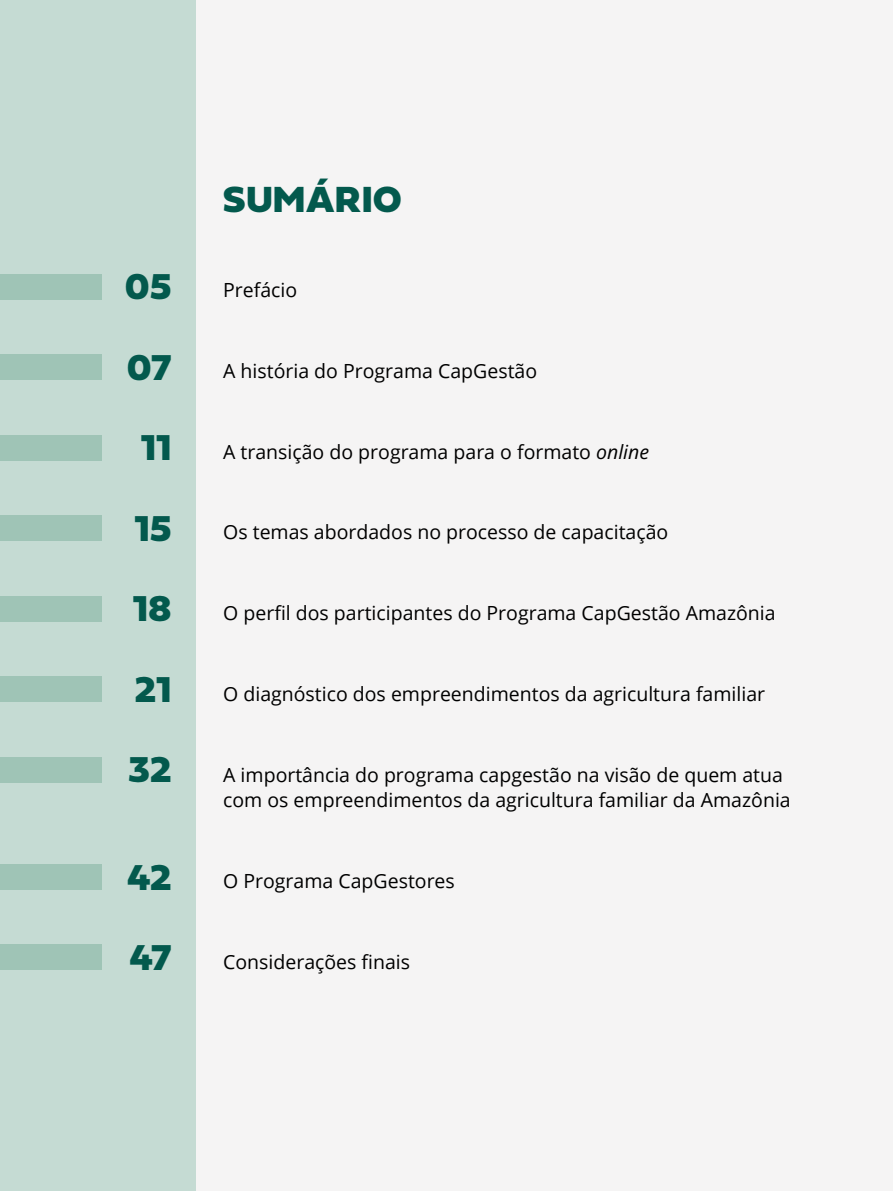
<style>
.page{position:relative;width:893px;height:1191px;background:#f5f4f4}
.page>*{position:absolute;margin:0;border:0;box-sizing:border-box;transform-origin:0 0}
.t1{font:900 37.95px "Fieldwork Geo";letter-spacing:.02em;color:#03594d}
.t2{font:900 37.5px/80.4px "Fieldwork Geo";letter-spacing:.02em;color:#03594d;text-align:center}
.t3{font:19.5px/25.5px "Open Sans";color:#000}
.s1{font-style:italic}
</style>
<div class="page">
<div style="left:0;top:0;width:196px;height:1191px;background:#c5dbd3"></div>
<div style="left:0;top:274px;width:102px;height:25px;background:#9fc4b6"></div>
<div style="left:0;top:354px;width:102px;height:26px;background:#9fc4b6"></div>
<div style="left:0;top:434px;width:102px;height:26px;background:#9fc4b6"></div>
<div style="left:0;top:515px;width:102px;height:26px;background:#9fc4b6"></div>
<div style="left:0;top:596px;width:102px;height:26px;background:#9fc4b6"></div>
<div style="left:0;top:676px;width:102px;height:26px;background:#9fc4b6"></div>
<div style="left:0;top:756px;width:102px;height:26px;background:#9fc4b6"></div>
<div style="left:0;top:864px;width:102px;height:26px;background:#9fc4b6"></div>
<div style="left:0;top:944px;width:102px;height:26px;background:#9fc4b6"></div>
<h2 class="t2" style="left:125px;top:243px;width:48px">05<br>07<br>11<br>15<br>18<br>21<br>32</h2>
<h2 class="t2" style="left:127px;top:833px;width:45px;text-align:left">42<br>47</h2>
<h1 class="t1" style="left:223px;top:165px;width:180px">SUMÁRIO</h1>
<p class="t3" style="left:223px;top:276px;width:76px">Prefácio</p>
<p class="t3" style="left:223px;top:357px;width:315px">A história do Programa CapGestão</p>
<p class="t3" style="left:223px;top:438px;width:427px">A transição do programa para o formato <span class="s1">online</span></p>
<p class="t3" style="left:223px;top:519px;width:447px">Os temas abordados no processo de capacitação</p>
<p class="t3" style="left:223px;top:600px;width:554px">O perfil dos participantes do Programa CapGestão Amazônia</p>
<p class="t3" style="left:223px;top:680px;width:543px">O diagnóstico dos empreendimentos da agricultura familiar</p>
<p class="t3" style="left:223px;top:761px;width:569px">A importância do programa capgestão na visão de quem atua com os empreendimentos da agricultura familiar da Amazônia</p>
<p class="t3" style="left:223px;top:867px;width:233px">O Programa CapGestores</p>
<p class="t3" style="left:223px;top:948px;width:188px">Considerações finais</p>
</div>
